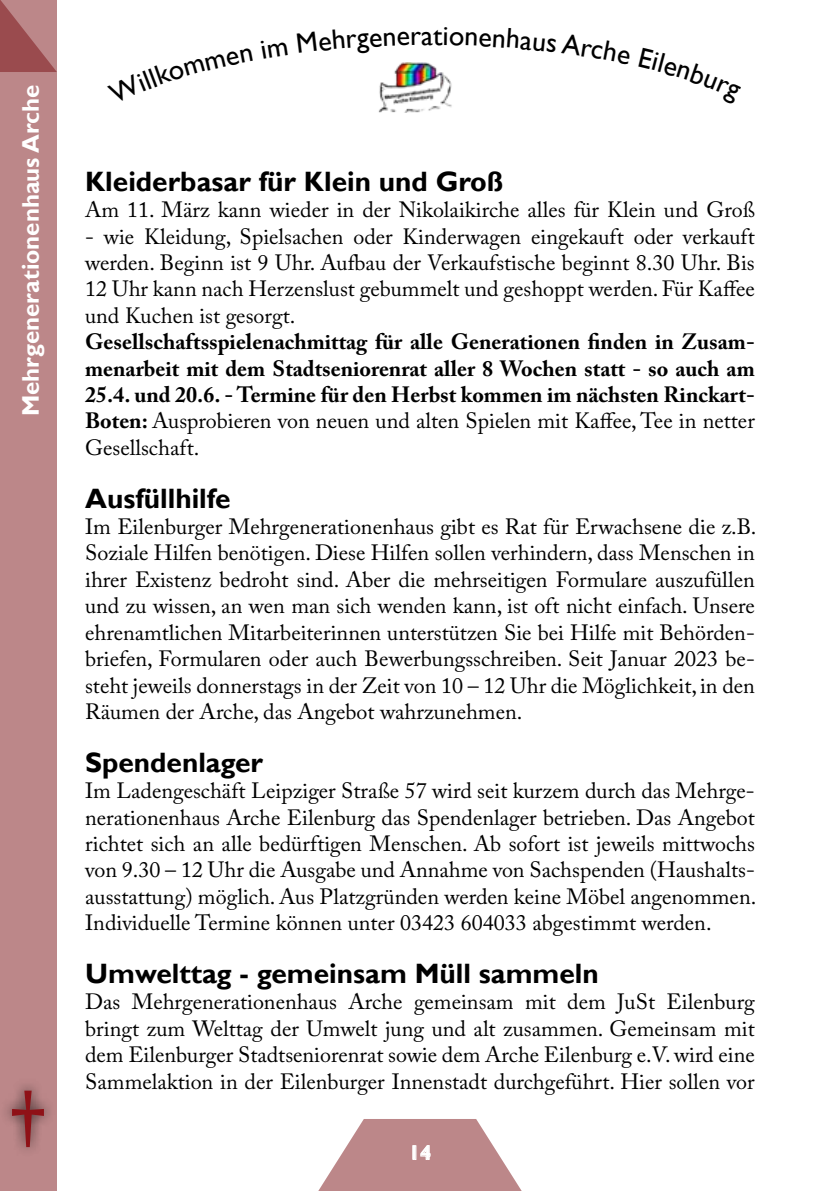
<style>
.page{position:relative;width:840px;height:1191px;background:#fff}
.page>*{position:absolute;margin:0;border:0;box-sizing:border-box;transform-origin:0 0}
.t1{font:96px "Nirmala UI";color:#8f1117}
.t2{font:700 28px "Gill Sans";color:#000}
.t3{font:28px "Gill Sans";color:#000}
.t4{font:700 24px "Gill Sans";color:#fff}
.t5{font:22px/26.4px "Adobe Caslon Pro";color:#000;text-align:justify}
.t6{font:700 22px/26.4px "Adobe Caslon Pro";color:#000;text-align:justify}
.t7{font:700 20px "Gill Sans";color:#fff}
.s1{font-weight:400}
</style>
<div class="page">
<div style="left:0;top:0;width:57px;height:1191px;background:#bc8789"></div>
<img style="left:378px;top:62px;width:74px;height:50px">
<svg style="left:318px;top:1119px;width:204px;height:72px"></svg>
<div style="left:0;top:1078px;width:56px;height:80px;background:#000;opacity:.75"></div>
<p class="t4" style="left:16px;top:416px;width:332px;rotate:-90deg">Mehrgenerationenhaus Arche</p>
<h1 class="t1" style="left:10px;top:1045px;width:37px">†</h1>
<p class="t3" style="left:421px;top:19px;width:23px">at</p>
<p class="t2" style="left:85px;top:164px;width:420px">Kleiderbasar für Klein und Groß</p>
<p class="t5" style="left:85px;top:196px;width:670px">Am 11. März kann wieder in der Nikolaikirche alles für Klein und Groß</p>
<p class="t5" style="left:85px;top:223px;width:670px">- wie Kleidung, Spielsachen oder Kinderwagen eingekauft oder verkauft werden. Beginn ist 9 Uhr. Aufbau der Verkaufstische beginnt 8.30 Uhr. Bis 12 Uhr kann nach Herzenslust gebummelt und geshoppt werden. Für Kaffee und Kuchen ist gesorgt.</p>
<p class="t6" style="left:85px;top:328px;width:670px">Gesellschaftsspielenachmittag für alle Generationen finden in Zusam&shy;menarbeit mit dem Stadtseniorenrat aller 8 Wochen statt - so auch am 25.4. und 20.6. - Termine für den Herbst kommen im nächsten Rinckart-Boten: <span class="s1">Ausprobieren von neuen und alten Spielen mit Kaffee, Tee in netter Gesellschaft.</span></p>
<p class="t2" style="left:85px;top:481px;width:147px">Ausfüllhilfe</p>
<p class="t5" style="left:85px;top:513px;width:672px">Im Eilenburger Mehrgenerationenhaus gibt es Rat für Erwachsene die z.B.<br>Soziale Hilfen benötigen. Diese Hilfen sollen verhindern, dass Menschen in ihrer Existenz bedroht sind. Aber die mehrseitigen Formulare auszufüllen und zu wissen, an wen man sich wenden kann, ist oft nicht einfach. Unsere ehrenamtlichen Mitarbeiterinnen unterstützen Sie bei Hilfe mit Behörden&shy;briefen, Formularen oder auch Bewerbungsschreiben. Seit Januar 2023 be&shy;steht jeweils donnerstags in der Zeit von 10 – 12 Uhr die Möglichkeit, in den Räumen der Arche, das Angebot wahrzunehmen.</p>
<p class="t2" style="left:85px;top:745px;width:179px">Spendenlager</p>
<p class="t5" style="left:85px;top:777px;width:672px">Im Ladengeschäft Leipziger Straße 57 wird seit kurzem durch das Mehrge&shy;nerationenhaus Arche Eilenburg das Spendenlager betrieben. Das Angebot richtet sich an alle bedürftigen Menschen. Ab sofort ist jeweils mittwochs von 9.30 – 12 Uhr die Ausgabe und Annahme von Sachspenden (Haushalts&shy;ausstattung) möglich. Aus Platzgründen werden keine Möbel angenommen.<br>Individuelle Termine können unter 03423 604033 abgestimmt werden.</p>
<p class="t2" style="left:85px;top:956px;width:515px">Umwelttag - gemeinsam Müll sammeln</p>
<p class="t5" style="left:85px;top:988px;width:671px">Das Mehrgenerationenhaus Arche gemeinsam mit dem JuSt Eilenburg bringt zum Welttag der Umwelt jung und alt zusammen. Gemeinsam mit dem Eilenburger Stadtseniorenrat sowie dem Arche Eilenburg e.V. wird eine Sammelaktion in der Eilenburger Innenstadt durchgeführt. Hier sollen vor</p>
<p class="t7" style="left:408px;top:1140px;width:24px">14</p>
</div>
